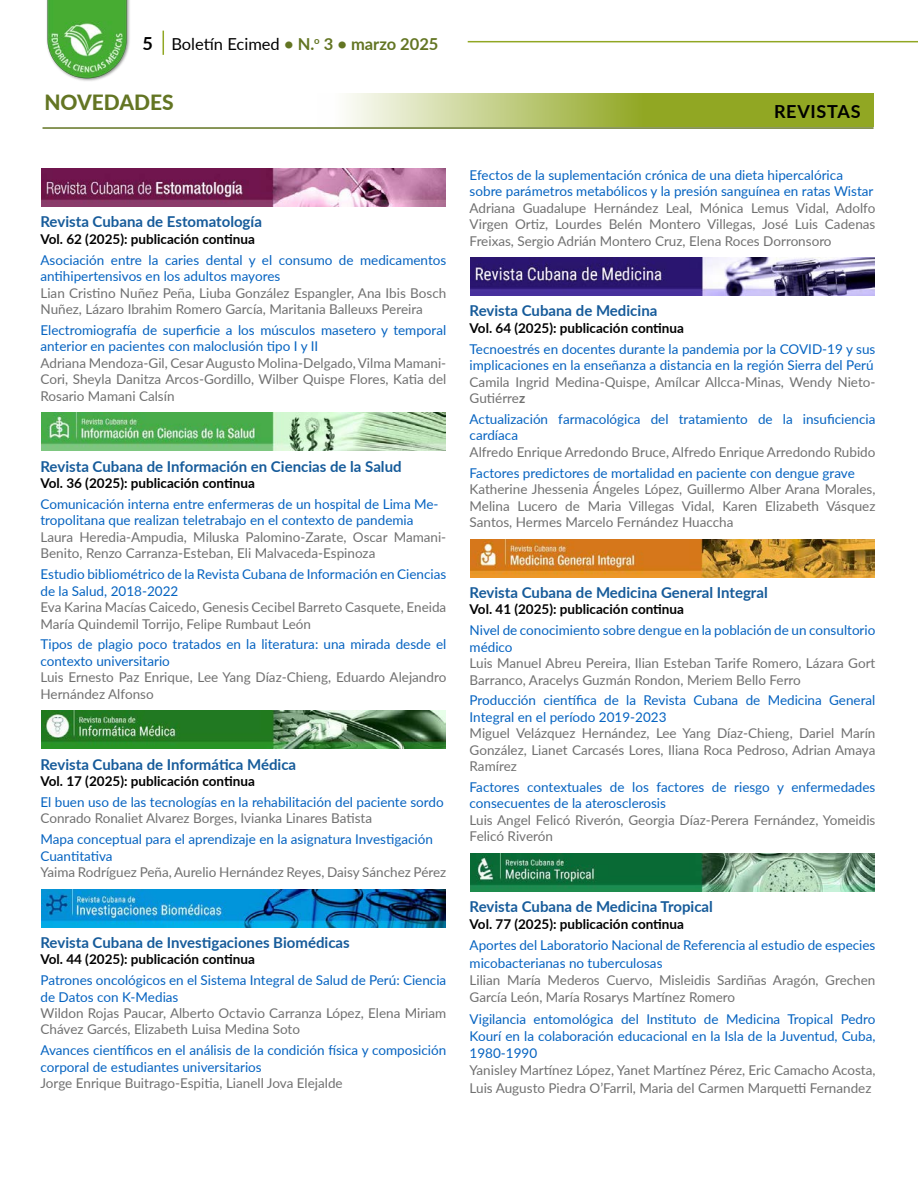
<style>
.page{position:relative;width:918px;height:1188px;background:#fff}
.page>*{position:absolute;margin:0;border:0;box-sizing:border-box;transform-origin:0 0}
.t1{font:800 21px "Lato";color:#637523}
.t2{font:700 18px "Lato";letter-spacing:.04em;color:#000}
.t3{font:700 16.5px "Lato";color:#637523}
.t4{font:700 15px "Lato";color:#165b9a}
.t5{font:13.5px/16.5px "Lato";color:#707070}
.t6{font:13.5px/16.5px "Lato";color:#0563c1}
.t7{font:700 13.5px "Lato";color:#000}
.s1{font-weight:400;color:#000}
.s2{font-weight:700}
</style>
<div class="page">
<hr style="left:468px;top:41px;width:450px;height:1px;background:#91a723">
<img style="left:46px;top:0;width:84px;height:81px">
<svg style="left:163px;top:31px;width:1px;height:24px"></svg>
<svg style="left:346px;top:94px;width:528px;height:33px;background:#aebe5e"></svg>
<hr style="left:43px;top:127px;width:831px;height:2px;background:#637523">
<img style="left:41px;top:169px;width:404px;height:38px">
<img style="left:41px;top:413px;width:404px;height:38px">
<img style="left:41px;top:711px;width:404px;height:38px">
<img style="left:41px;top:889px;width:404px;height:38px">
<img style="left:471px;top:258px;width:404px;height:38px">
<img style="left:471px;top:539px;width:404px;height:38px">
<img style="left:471px;top:854px;width:404px;height:37px">
<h2 class="t2" style="left:142px;top:30px;width:12px">5</h2>
<p class="t3" style="left:171px;top:31px;width:269px"><span class="s1">Boletín Ecimed</span> • N.<sup>o</sup> 3 • marzo 2025</p>
<h1 class="t1" style="left:44px;top:87px;width:131px">NOVEDADES</h1>
<p class="t4" style="left:40px;top:211px;width:223px">Revista Cubana de Estomatología</p>
<p class="t7" style="left:40px;top:229px;width:216px">Vol. 62 (2025): publicación continua</p>
<p class="t6" style="left:40px;top:251px;width:407px">Asociación entre la caries dental y el consumo de medicamentos antihipertensivos en los adultos mayores</p>
<p class="t5" style="left:40px;top:284px;width:407px">Lian Cristino Nuñez Peña, Liuba González Espangler, Ana Ibis Bosch<br>Nuñez, Lázaro Ibrahim Romero García, Maritania Balleuxs Pereira</p>
<p class="t6" style="left:40px;top:321px;width:407px">Electromiografía de superficie a los músculos masetero y temporal anterior en pacientes con maloclusión tipo I y II</p>
<p class="t5" style="left:40px;top:354px;width:407px;text-align:justify">Adriana Mendoza-Gil, Cesar Augusto Molina-Delgado, Vilma Mamani-Cori, Sheyla Danitza Arcos-Gordillo, Wilber Quispe Flores, Katia del Rosario Mamani Calsín</p>
<p class="t4" style="left:40px;top:455px;width:363px">Revista Cubana de Información en Ciencias de la Salud</p>
<p class="t7" style="left:40px;top:473px;width:216px">Vol. 36 (2025): publicación continua</p>
<p class="t6" style="left:40px;top:495px;width:400px">Comunicación interna entre enfermeras de un hospital de Lima Me&shy;tropolitana que realizan teletrabajo en el contexto de pandemia</p>
<p class="t5" style="left:40px;top:528px;width:407px">Laura Heredia-Ampudia, Miluska Palomino-Zarate, Oscar Mamani-<br>Benito, Renzo Carranza-Esteban, Eli Malvaceda-Espinoza</p>
<p class="t6" style="left:40px;top:565px;width:407px">Estudio bibliométrico de la Revista Cubana de Información en Ciencias de la Salud, 2018-2022</p>
<p class="t5" style="left:40px;top:598px;width:407px">Eva Karina Macías Caicedo, Genesis Cecibel Barreto Casquete, Eneida<br>María Quindemil Torrijo, Felipe Rumbaut León</p>
<p class="t6" style="left:40px;top:636px;width:407px">Tipos de plagio poco tratados en la literatura: una mirada desde el contexto universitario</p>
<p class="t5" style="left:40px;top:669px;width:407px">Luis Ernesto Paz Enrique, Lee Yang Díaz-Chieng, Eduardo Alejandro<br>Hernández Alfonso</p>
<p class="t4" style="left:40px;top:753px;width:257px">Revista Cubana de Informática Médica</p>
<p class="t7" style="left:40px;top:771px;width:216px">Vol. 17 (2025): publicación continua</p>
<p class="t6" style="left:40px;top:793px;width:405px">El buen uso de las tecnologías en la rehabilitación del paciente sordo</p>
<p class="t5" style="left:40px;top:810px;width:333px">Conrado Ronaliet Alvarez Borges, Ivianka Linares Batista</p>
<p class="t6" style="left:40px;top:830px;width:394px">Mapa conceptual para el aprendizaje en la asignatura Investigación<br>Cuantitativa</p>
<p class="t5" style="left:40px;top:863px;width:407px">Yaima Rodríguez Peña, Aurelio Hernández Reyes, Daisy Sánchez Pérez</p>
<p class="t4" style="left:40px;top:931px;width:311px">Revista Cubana de Investigaciones Biomédicas</p>
<p class="t7" style="left:40px;top:949px;width:216px">Vol. 44 (2025): publicación continua</p>
<p class="t6" style="left:40px;top:971px;width:407px">Patrones oncológicos en el Sistema Integral de Salud de Perú: Ciencia de Datos con K-Medias</p>
<p class="t5" style="left:40px;top:1004px;width:407px">Wildon Rojas Paucar, Alberto Octavio Carranza López, Elena Miriam<br>Chávez Garcés, Elizabeth Luisa Medina Soto</p>
<p class="t6" style="left:40px;top:1042px;width:407px">Avances científicos en el análisis de la condición física y composición corporal de estudiantes universitarios</p>
<p class="t5" style="left:40px;top:1075px;width:304px">Jorge Enrique Buitrago-Espitia, Lianell Jova Elejalde</p>
<h2 class="t2" style="left:774px;top:98px;width:88px">REVISTAS</h2>
<p class="t6" style="left:470px;top:166px;width:405px">Efectos de la suplementación crónica de una dieta hipercalórica sobre parámetros metabólicos y la presión sanguínea en ratas Wistar</p>
<p class="t5" style="left:470px;top:199px;width:407px;text-align:justify">Adriana Guadalupe Hernández Leal, Mónica Lemus Vidal, Adolfo Virgen Ortiz, Lourdes Belén Montero Villegas, José Luis Cadenas Freixas, Sergio Adrián Montero Cruz, Elena Roces Dorronsoro</p>
<p class="t4" style="left:470px;top:300px;width:189px">Revista Cubana de Medicina</p>
<p class="t7" style="left:470px;top:318px;width:216px">Vol. 64 (2025): publicación continua</p>
<p class="t6" style="left:470px;top:340px;width:407px">Tecnoestrés en docentes durante la pandemia por la COVID-19 y sus implicaciones en la enseñanza a distancia en la región Sierra del Perú</p>
<p class="t5" style="left:470px;top:373px;width:407px">Camila Ingrid Medina-Quispe, Amílcar Allcca-Minas, Wendy Nieto-<br>Gutiérre<span class="s2">z</span></p>
<p class="t6" style="left:470px;top:410px;width:407px">Actualización farmacológica del tratamiento de la insuficiencia cardíaca</p>
<p class="t5" style="left:470px;top:443px;width:407px">Alfredo Enrique Arredondo Bruce, Alfredo Enrique Arredondo Rubido</p>
<p class="t6" style="left:470px;top:464px;width:387px">Factores predictores de mortalidad en paciente con dengue grave</p>
<p class="t5" style="left:470px;top:480px;width:407px;text-align:justify">Katherine Jhessenia Ángeles López, Guillermo Alber Arana Morales, Melina Lucero de Maria Villegas Vidal, Karen Elizabeth Vásquez Santos, Hermes Marcelo Fernández Huaccha</p>
<p class="t4" style="left:470px;top:581px;width:300px">Revista Cubana de Medicina General Integral</p>
<p class="t7" style="left:470px;top:599px;width:216px">Vol. 41 (2025): publicación continua</p>
<p class="t6" style="left:470px;top:621px;width:407px">Nivel de conocimiento sobre dengue en la población de un consultorio médico</p>
<p class="t5" style="left:470px;top:654px;width:407px">Luis Manuel Abreu Pereira, Ilian Esteban Tarife Romero, Lázara Gort<br>Barranco, Aracelys Guzmán Rondon, Meriem Bello Ferro</p>
<p class="t6" style="left:470px;top:692px;width:407px">Producción científica de la Revista Cubana de Medicina General<br>Integral en el período 2019-2023</p>
<p class="t5" style="left:470px;top:725px;width:407px;text-align:justify">Miguel Velázquez Hernández, Lee Yang Díaz-Chieng, Dariel Marín González, Lianet Carcasés Lores, Iliana Roca Pedroso, Adrian Amaya Ramírez</p>
<p class="t6" style="left:470px;top:778px;width:407px">Factores contextuales de los factores de riesgo y enfermedades consecuentes de la aterosclerosis</p>
<p class="t5" style="left:470px;top:811px;width:407px">Luis Angel Felicó Riverón, Georgia Díaz-Perera Fernández, Yomeidis<br>Felicó Riverón</p>
<p class="t4" style="left:470px;top:896px;width:245px">Revista Cubana de Medicina Tropical</p>
<p class="t7" style="left:470px;top:914px;width:216px">Vol. 77 (2025): publicación continua</p>
<p class="t6" style="left:470px;top:936px;width:407px;line-height:17.2px">Aportes del Laboratorio Nacional de Referencia al estudio de especies micobacterianas no tuberculosas</p>
<p class="t5" style="left:470px;top:971px;width:407px;line-height:17.2px">Lilian María Mederos Cuervo, Misleidis Sardiñas Aragón, Grechen<br>García León, María Rosarys Martínez Romero</p>
<p class="t6" style="left:470px;top:1009px;width:407px;line-height:17.2px;text-align:justify">Vigilancia entomológica del Instituto de Medicina Tropical Pedro Kourí en la colaboración educacional en la Isla de la Juventud, Cuba, 1980-1990</p>
<p class="t5" style="left:470px;top:1061px;width:407px;line-height:17.2px">Yanisley Martínez López, Yanet Martínez Pérez, Eric Camacho Acosta,<br>Luis Augusto Piedra O’Farril, Maria del Carmen Marquetti Fernandez</p>
</div>
